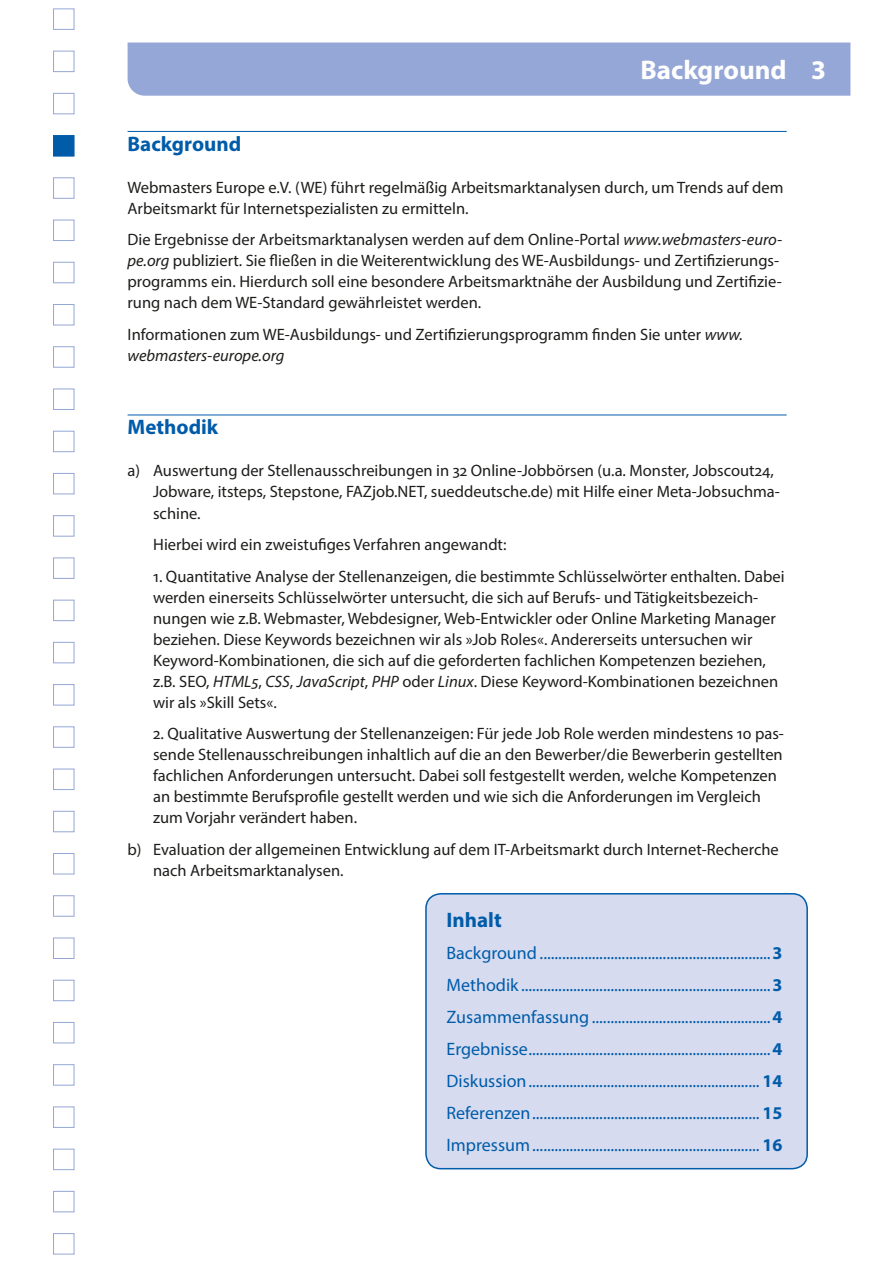
<style>
.page{position:relative;width:893px;height:1263px;background:#fff}
.page>*{position:absolute;margin:0;border:0;box-sizing:border-box;transform-origin:0 0}
.t1{font:700 27px "Myriad Pro";color:#fff}
.t2{font:700 21px "Myriad Pro";color:#005ca9}
.t3{font:18px/32.1px "Myriad Pro";color:#005ca9;text-align:justify}
.t4{font:16.5px/21px "Myriad Pro";color:#1d1d1b}
.s1{font-style:italic}
.s2{font-weight:700}
</style>
<div class="page">
<div style="left:128px;top:43px;width:722px;height:53px;background:#95a7d6"></div>
<div style="left:53px;top:135px;width:21px;height:21px;background:#005ca9"></div>
<div style="left:53px;top:93px;width:21px;height:21px;background:#fff;border:1px solid #95a7d6"></div>
<div style="left:53px;top:51px;width:21px;height:21px;background:#fff;border:1px solid #95a7d6"></div>
<div style="left:53px;top:9px;width:21px;height:21px;background:#fff;border:1px solid #95a7d6"></div>
<div style="left:53px;top:177px;width:21px;height:22px;background:#fff;border:1px solid #95a7d6"></div>
<div style="left:53px;top:220px;width:21px;height:21px;background:#fff;border:1px solid #95a7d6"></div>
<div style="left:53px;top:262px;width:21px;height:21px;background:#fff;border:1px solid #95a7d6"></div>
<div style="left:53px;top:304px;width:21px;height:21px;background:#fff;border:1px solid #95a7d6"></div>
<div style="left:53px;top:346px;width:21px;height:22px;background:#fff;border:1px solid #95a7d6"></div>
<div style="left:53px;top:389px;width:21px;height:21px;background:#fff;border:1px solid #95a7d6"></div>
<div style="left:53px;top:431px;width:21px;height:21px;background:#fff;border:1px solid #95a7d6"></div>
<div style="left:53px;top:473px;width:21px;height:21px;background:#fff;border:1px solid #95a7d6"></div>
<div style="left:53px;top:515px;width:21px;height:21px;background:#fff;border:1px solid #95a7d6"></div>
<div style="left:53px;top:557px;width:21px;height:22px;background:#fff;border:1px solid #95a7d6"></div>
<div style="left:53px;top:600px;width:21px;height:21px;background:#fff;border:1px solid #95a7d6"></div>
<div style="left:53px;top:642px;width:21px;height:21px;background:#fff;border:1px solid #95a7d6"></div>
<div style="left:53px;top:684px;width:21px;height:21px;background:#fff;border:1px solid #95a7d6"></div>
<div style="left:53px;top:726px;width:21px;height:22px;background:#fff;border:1px solid #95a7d6"></div>
<div style="left:53px;top:769px;width:21px;height:21px;background:#fff;border:1px solid #95a7d6"></div>
<div style="left:53px;top:811px;width:21px;height:21px;background:#fff;border:1px solid #95a7d6"></div>
<div style="left:53px;top:853px;width:21px;height:21px;background:#fff;border:1px solid #95a7d6"></div>
<div style="left:53px;top:895px;width:21px;height:22px;background:#fff;border:1px solid #95a7d6"></div>
<div style="left:53px;top:937px;width:21px;height:22px;background:#fff;border:1px solid #95a7d6"></div>
<div style="left:53px;top:980px;width:21px;height:21px;background:#fff;border:1px solid #95a7d6"></div>
<div style="left:53px;top:1022px;width:21px;height:21px;background:#fff;border:1px solid #95a7d6"></div>
<div style="left:53px;top:1064px;width:21px;height:21px;background:#fff;border:1px solid #95a7d6"></div>
<div style="left:53px;top:1106px;width:21px;height:22px;background:#fff;border:1px solid #95a7d6"></div>
<div style="left:53px;top:1149px;width:21px;height:21px;background:#fff;border:1px solid #95a7d6"></div>
<div style="left:53px;top:1191px;width:21px;height:21px;background:#fff;border:1px solid #95a7d6"></div>
<div style="left:53px;top:1233px;width:21px;height:21px;background:#fff;border:1px solid #95a7d6"></div>
<hr style="left:128px;top:131px;width:659px;height:1px;background:#005ca9">
<hr style="left:128px;top:415px;width:659px;height:1px;background:#005ca9">
<div style="left:426px;top:894px;width:381px;height:275px;background:#d6dbf0;border-radius:15px"></div>
<div style="left:425px;top:893px;width:383px;height:276px;border:2px solid #005ca9;border-radius:15px"></div>
<h1 class="t1" style="left:640px;top:53px;width:187px">Background 3</h1>
<p class="t2" style="left:128px;top:130px;width:115px">Background</p>
<p class="t4" style="left:128px;top:177px;width:657px">Webmasters Europe e.V. (WE) führt regelmäßig Arbeitsmarktanalysen durch, um Trends auf dem<br>Arbeitsmarkt für Internetspezialisten zu ermitteln.</p>
<p class="t4" style="left:128px;top:229px;width:656px">Die Ergebnisse der Arbeitsmarktanalysen werden auf dem Online-Portal <span class="s1">www.webmasters-euro&shy;pe.org</span> publiziert. Sie fließen in die Weiterentwicklung des WE-Ausbildungs- und Zertifizierungs&shy;programms ein. Hierdurch soll eine besondere Arbeitsmarktnähe der Ausbildung und Zertifizie&shy;rung nach dem WE-Standard gewährleistet werden.</p>
<p class="t4" style="left:128px;top:324px;width:617px">Informationen zum WE-Ausbildungs- und Zertifizierungsprogramm finden Sie unter <span class="s1">www. webmasters-europe.org</span></p>
<p class="t2" style="left:128px;top:414px;width:92px">Methodik</p>
<p class="t4" style="left:153px;top:460px;width:628px;text-indent:-26px">a) Auswertung der Stellenausschreibungen in 32 Online-Jobbörsen (u.a. Monster, Jobscout24,<br>Jobware, itsteps, Stepstone, FAZjob.NET, sueddeutsche.de) mit Hilfe einer Meta-Jobsuchma&shy;schine.</p>
<p class="t4" style="left:153px;top:534px;width:355px">Hierbei wird ein zweistufiges Verfahren angewandt:</p>
<p class="t4" style="left:153px;top:565px;width:633px">1. Quantitative Analyse der Stellenanzeigen, die bestimmte Schlüsselwörter enthalten. Dabei werden einerseits Schlüsselwörter untersucht, die sich auf Berufs- und Tätigkeitsbezeich&shy;nungen wie z.B. Webmaster, Webdesigner, Web-Entwickler oder Online Marketing Manager beziehen. Diese Keywords bezeichnen wir als »Job Roles«. Andererseits untersuchen wir Keyword-Kombinationen, die sich auf die geforderten fachlichen Kompetenzen beziehen, z.B. SEO, <span class="s1">HTML5</span>, <span class="s1">CSS</span>, <span class="s1">JavaScript</span>, <span class="s1">PHP</span> oder <span class="s1">Linux</span>. Diese Keyword-Kombinationen bezeichnen wir als »Skill Sets«.</p>
<p class="t4" style="left:153px;top:723px;width:632px">2. Qualitative Auswertung der Stellenanzeigen: Für jede Job Role werden mindestens 10 pas&shy;sende Stellenausschreibungen inhaltlich auf die an den Bewerber/die Bewerberin gestellten fachlichen Anforderungen untersucht. Dabei soll festgestellt werden, welche Kompetenzen an bestimmte Berufsprofile gestellt werden und wie sich die Anforderungen im Vergleich zum Vorjahr verändert haben.</p>
<p class="t4" style="left:153px;top:838px;width:627px;text-indent:-26px">b) Evaluation der allgemeinen Entwicklung auf dem IT-Arbeitsmarkt durch Internet-Recherche nach Arbeitsmarktanalysen.</p>
<p class="t2" style="left:446px;top:906px;width:57px">Inhalt</p>
<p class="t3" style="left:446px;top:936px;width:337px">Background ..............................................................<span class="s2">3<br></span>Methodik ...................................................................<span class="s2">3<br></span>Zusammenfassung ................................................<span class="s2">4<br></span>Ergebnisse.................................................................<span class="s2">4<br></span>Diskussion.............................................................. <span class="s2">14<br></span>Referenzen............................................................. <span class="s2">15<br></span>Impressum............................................................. <span class="s2">16</span></p>
</div>
